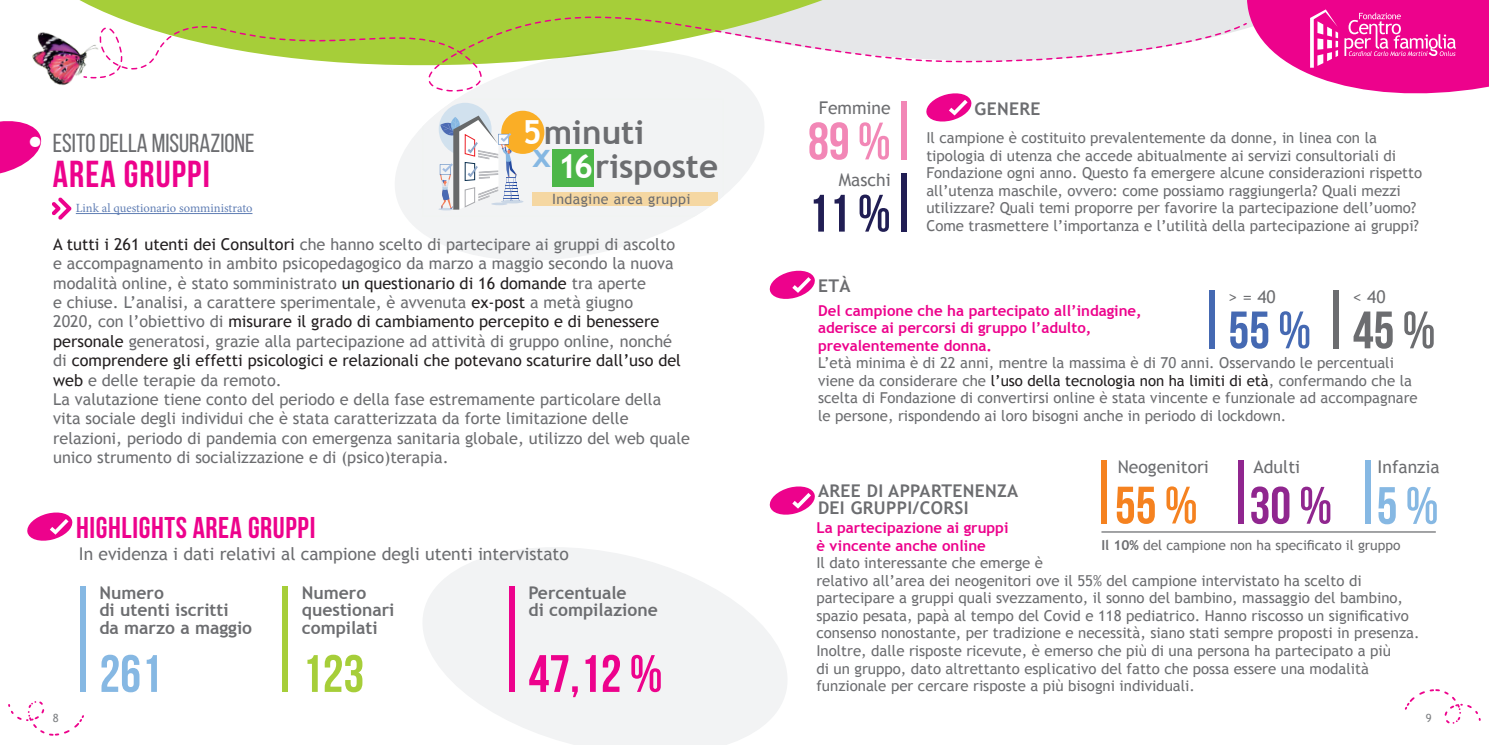
<style>
.page{position:relative;width:1489px;height:745px;background:#fff}
.page>*{position:absolute;margin:0;border:0;box-sizing:border-box;transform-origin:0 0}
.t1{font:700 52.5px "Bebas Neue";color:#ed028c}
.t2{font:700 52.5px "Bebas Neue";color:#86b8e3}
.t3{font:700 52.5px "Bebas Neue";color:#a6ce39}
.t4{font:700 52.5px "Bebas Neue";color:#f287b6}
.t5{font:700 52.5px "Bebas Neue";color:#211e54}
.t6{font:700 52.5px "Bebas Neue";color:#4569b2}
.t7{font:700 52.5px "Bebas Neue";color:#6c6d70}
.t8{font:700 52.5px "Bebas Neue";color:#f58220}
.t9{font:700 52.5px "Bebas Neue";color:#90268f}
.t10{font:700 37.5px "Bebas Neue";letter-spacing:.03em;color:#ed028c}
.t11{font:700 33.12px/33.9px "Trebuchet MS";color:#6c6d70}
.t12{font:700 30px "Bebas Neue";letter-spacing:.02em;color:#ed028c}
.t13{font:26px "Bebas Neue";color:#6c6d70}
.t14{font:17.5px "Trebuchet MS";color:#6c6d70}
.t15{font:700 17.5px/17.5px "Trebuchet MS";color:#6c6d70}
.t16{font:700 17.5px/17.5px "Trebuchet MS";letter-spacing:.02em;color:#6c6d70}
.t17{font:16.25px/19.4px "Trebuchet MS";color:#6c6d70}
.t18{font:15px/17.5px "Trebuchet MS";color:#6c6d70}
.t19{font:700 15px/17.5px "Trebuchet MS";color:#ed028c}
.t20{font:14.12px "Trebuchet MS";letter-spacing:.03em;color:#6c6d70}
.t21{font:13.75px "Trebuchet MS";color:#6c6d70}
.t22{font:12.5px "Minion Pro";color:#607eb4}
.t23{font:11.25px "Trebuchet MS";color:#808285}
.s1{font-weight:700;font-size:37.5px;color:#fff}
.s2{color:#fff}
.s3{color:#231f20}
.s4{font-weight:700}
</style>
<div class="page">
<svg style="left:8px;top:701px;width:76px;height:35px"></svg>
<svg style="left:1404px;top:689px;width:77px;height:35px"></svg>
<svg style="left:79px;top:0;width:150px;height:21px;background:#b2d454"></svg>
<svg style="left:90px;top:19px;width:130px;height:2px"></svg>
<svg style="left:101px;top:21px;width:128px;height:57px"></svg>
<img style="left:32px;top:32px;width:69px;height:54px">
<svg style="left:423px;top:547px;width:364px;height:197px;fill:#f2f3f4"></svg>
<div style="left:509px;top:585px;width:5px;height:106px;background:#ed028c"></div>
<svg style="left:406px;top:216px;width:289px;height:44px;fill:#f2f3f4"></svg>
<div style="left:80px;top:585px;width:5px;height:106px;background:#86b8e3"></div>
<div style="left:282px;top:585px;width:5px;height:106px;background:#a6ce39"></div>
<svg style="left:27px;top:512px;width:46px;height:29px"></svg>
<svg style="left:769px;top:486px;width:46px;height:29px"></svg>
<svg style="left:0;top:121px;width:42px;height:53px"></svg>
<div style="left:901px;top:173px;width:6px;height:58px;background:#211e54"></div>
<svg style="left:229px;top:0;width:1259px;height:216px"></svg>
<div style="left:1208px;top:290px;width:6px;height:58px;background:#4569b2"></div>
<div style="left:1333px;top:290px;width:5px;height:58px;background:#6c6d70"></div>
<svg style="left:769px;top:270px;width:46px;height:29px"></svg>
<div style="left:1101px;top:460px;width:5px;height:63px;background:#f58220"></div>
<div style="left:1237px;top:459px;width:5px;height:64px;background:#90268f"></div>
<div style="left:1364px;top:460px;width:6px;height:63px;background:#86b8e3"></div>
<hr style="left:1101px;top:531px;width:334px;height:1px;background:#6c6d70">
<svg style="left:52px;top:197px;width:19px;height:23px"></svg>
<hr style="left:76px;top:213px;width:176px;height:1px;background:#607eb4">
<h3 class="t13" style="left:28px;top:129px;width:228px"><span class="s1">•</span> ESITO DELLA MISURAZIONE</h3>
<h2 class="t10" style="left:53px;top:153px;width:158px">AREA GRUPPI</h2>
<p class="t22" style="left:76px;top:200px;width:178px">Link al questionario somministrato</p>
<h3 class="t11" style="left:532px;top:115px;width:187px;text-indent:-10px"><span class="s2">5</span>minuti<br><sup>x</sup> <span class="s2">16</span>risposte</h3>
<p class="t20" style="left:552px;top:191px;width:140px">Indagine area gruppi</p>
<p class="t17" style="left:53px;top:234px;width:638px"><span class="s3">A tutti i 261 utenti dei Consultori</span> che hanno scelto di partecipare ai gruppi di ascolto<br>e accompagnamento in ambito psicopedagogico da marzo a maggio secondo la nuova modalità online, è stato somministrato <span class="s3">un questionario di 16 domande</span> tra aperte<br>e chiuse. L’analisi, a carattere sperimentale, è avvenuta <span class="s3">ex-post</span> a metà giugno<br>2020, con l’obiettivo di <span class="s3">misurare il grado di cambiamento percepito e di benessere personale</span> generatosi, grazie alla partecipazione ad attività di gruppo online, nonché<br>di <span class="s3">comprendere gli effetti psicologici e relazionali che potevano scaturire dall’uso del web</span> e delle terapie da remoto.<br>La valutazione tiene conto del periodo e della fase estremamente particolare della vita sociale degli individui che è stata caratterizzata da forte limitazione delle relazioni, periodo di pandemia con emergenza sanitaria globale, utilizzo del web quale unico strumento di socializzazione e di (psico)terapia.</p>
<h3 class="t12" style="left:76px;top:511px;width:241px">HIGHLIGHTS AREA GRUPPI</h3>
<p class="t14" style="left:79px;top:543px;width:491px">In evidenza i dati relativi al campione degli utenti intervistato</p>
<p class="t15" style="left:99px;top:583px;width:154px">Numero<br>di utenti iscritti da marzo a maggio</p>
<h1 class="t2" style="left:99px;top:644px;width:64px">261</h1>
<p class="t15" style="left:302px;top:583px;width:94px">Numero questionari compilati</p>
<h1 class="t3" style="left:302px;top:644px;width:64px">123</h1>
<p class="t15" style="left:528px;top:583px;width:131px">Percentuale<br>di compilazione</p>
<h1 class="t1" style="left:528px;top:644px;width:135px">47,12 %</h1>
<p class="t14" style="left:818px;top:97px;width:73px">Femmine</p>
<h1 class="t4" style="left:808px;top:112px;width:84px">89 %</h1>
<p class="t14" style="left:838px;top:170px;width:53px">Maschi</p>
<h1 class="t5" style="left:808px;top:184px;width:84px">11 %</h1>
<p class="t15" style="left:974px;top:100px;width:67px">GENERE</p>
<p class="t18" style="left:926px;top:129px;width:497px">Il campione è costituito prevalentemente da donne, in linea con la tipologia di utenza che accede abitualmente ai servizi consultoriali di Fondazione ogni anno. Questo fa emergere alcune considerazioni rispetto all’utenza maschile, ovvero: come possiamo raggiungerla? Quali mezzi utilizzare? Quali temi proporre per favorire la partecipazione dell’uomo?<br>Come trasmettere l’importanza e l’utilità della partecipazione ai gruppi?</p>
<p class="t15" style="left:818px;top:277px;width:34px">ETÀ</p>
<p class="t19" style="left:818px;top:301px;width:325px">Del campione che ha partecipato all’indagine, aderisce ai percorsi di gruppo l’adulto, prevalentemente donna.</p>
<p class="t18" style="left:818px;top:354px;width:601px">L’età minima è di 22 anni, mentre la massima è di 70 anni. Osservando le percentuali viene da considerare che <span class="s3">l’uso della tecnologia non ha limiti di età</span>, confermando che la scelta di Fondazione di convertirsi online è stata vincente e funzionale ad accompagnare le persone, rispondendo ai loro bisogni anche in periodo di lockdown.</p>
<p class="t14" style="left:1117px;top:456px;width:93px">Neogenitori</p>
<h1 class="t8" style="left:1114px;top:476px;width:84px">55 %</h1>
<p class="t14" style="left:1228px;top:286px;width:49px">&gt; = 40</p>
<h1 class="t6" style="left:1228px;top:301px;width:84px">55 %</h1>
<p class="t14" style="left:1352px;top:286px;width:34px">&lt; 40</p>
<h1 class="t7" style="left:1352px;top:301px;width:84px">45 %</h1>
<p class="t14" style="left:1253px;top:456px;width:48px">Adulti</p>
<h1 class="t9" style="left:1249px;top:476px;width:84px">30 %</h1>
<p class="t14" style="left:1377px;top:456px;width:64px">Infanzia</p>
<h1 class="t2" style="left:1376px;top:476px;width:63px">5 %</h1>
<p class="t21" style="left:1101px;top:536px;width:300px"><span class="s4">Il 10%</span> del campione non ha specificato il gruppo</p>
<p class="t16" style="left:818px;top:481px;width:202px">AREE DI APPARTENENZA<br>DEI GRUPPI/CORSI</p>
<p class="t19" style="left:816px;top:519px;width:194px">La partecipazione ai gruppi è vincente anche online</p>
<p class="t18" style="left:816px;top:554px;width:604px">Il dato interessante che emerge è<br>relativo all’area dei neogenitori ove il 55% del campione intervistato ha scelto di partecipare a gruppi quali svezzamento, il sonno del bambino, massaggio del bambino, spazio pesata, papà al tempo del Covid e 118 pediatrico. Hanno riscosso un significativo consenso nonostante, per tradizione e necessità, siano stati sempre proposti in presenza.<br>Inoltre, dalle risposte ricevute, è emerso che più di una persona ha partecipato a più<br>di un gruppo, dato altrettanto esplicativo del fatto che possa essere una modalità funzionale per cercare risposte a più bisogni individuali.</p>
<p class="t23" style="left:53px;top:710px;width:7px">8</p>
<p class="t23" style="left:1425px;top:710px;width:7px">9</p>
</div>
